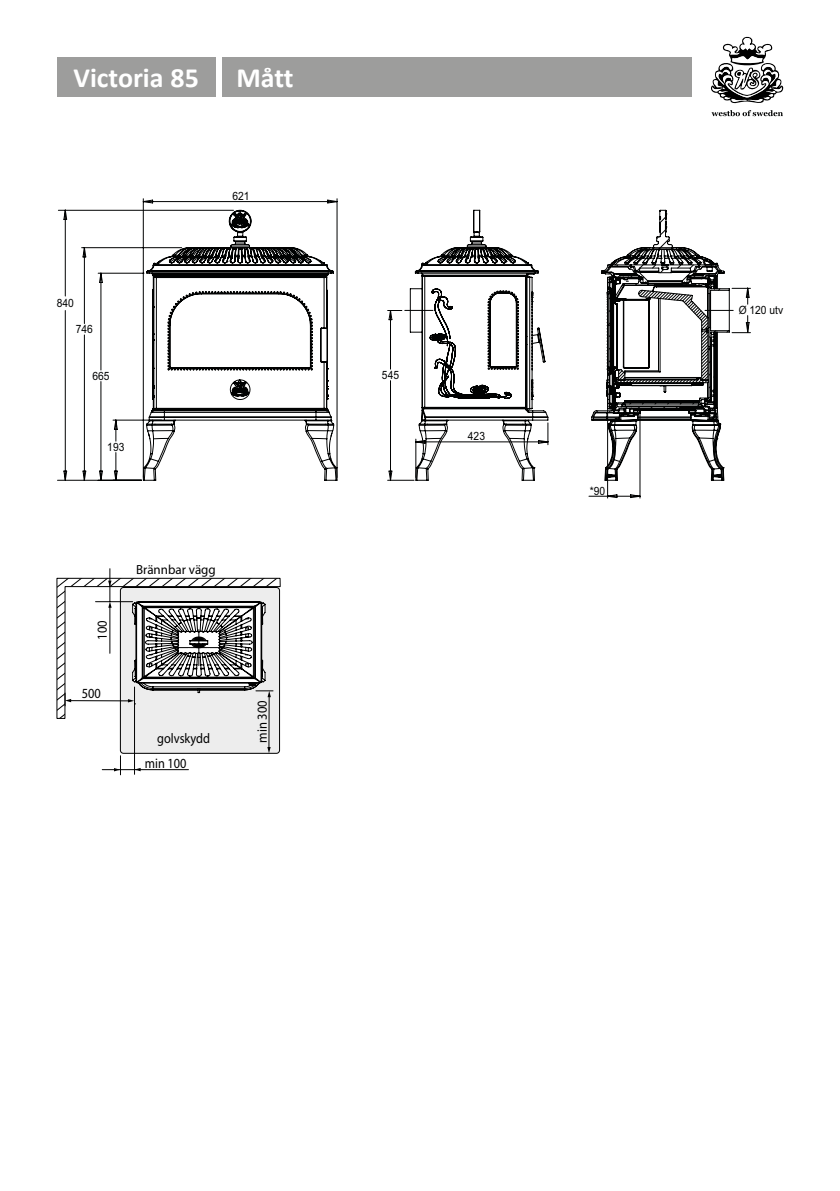
<style>
.page{position:relative;width:840px;height:1191px;background:#fff}
.page>*{position:absolute;margin:0;border:0;box-sizing:border-box;transform-origin:0 0}
.t1{font:700 28px "Calibri";color:#fff}
.t2{font:14px "Helvetica LT Std";color:#000;scale:.88 1}
.t3{font:13.8px "Helvetica LT Std";color:#000;scale:.91 1}
.t4{font:13.2px "Helvetica LT Std";color:#000}
.t5{font:11.4px "Arial";color:#010202;scale:.9 1}
</style>
<div class="page">
<svg style="left:234px;top:209px;width:314px;height:272px"></svg>
<svg style="left:58px;top:209px;width:176px;height:272px"></svg>
<svg style="left:588px;top:209px;width:146px;height:289px"></svg>
<div style="left:120px;top:587px;width:159px;height:166px;background:#ededed;border-radius:3px"></div>
<hr style="left:134px;top:687px;width:1px;height:87px;background:#000">
<hr style="left:268px;top:696px;width:1px;height:52px;background:#000">
<svg style="left:267px;top:747px;width:3px;height:6px"></svg>
<svg style="left:57px;top:568px;width:223px;height:151px"></svg>
<hr style="left:139px;top:769px;width:49px;height:1px;background:#000">
<svg style="left:102px;top:755px;width:38px;height:20px"></svg>
<div style="left:222px;top:57px;width:470px;height:39px;background:#9d9d9c"></div>
<div style="left:57px;top:57px;width:158px;height:39px;background:#9d9d9c"></div>
<svg style="left:711px;top:37px;width:71px;height:79px"></svg>
<h1 class="t1" style="left:73px;top:58px;width:127px">Victoria 85</h1>
<h1 class="t1" style="left:236px;top:58px;width:58px">Mått</h1>
<p class="t5" style="left:57px;top:295px;width:21px">840</p>
<p class="t5" style="left:76px;top:321px;width:21px">746</p>
<p class="t5" style="left:92px;top:368px;width:21px">665</p>
<p class="t5" style="left:107px;top:439px;width:21px">193</p>
<p class="t5" style="left:232px;top:188px;width:21px">621</p>
<p class="t3" style="left:93px;top:640px;width:23px;rotate:-90deg">100</p>
<p class="t2" style="left:82px;top:685px;width:23px">500</p>
<p class="t4" style="left:136px;top:561px;width:81px">Brännbar vägg</p>
<p class="t2" style="left:157px;top:730px;width:62px">golvskydd</p>
<p class="t2" style="left:145px;top:755px;width:49px">min 100</p>
<p class="t3" style="left:254px;top:743px;width:48px;rotate:-90deg">min 300</p>
<p class="t5" style="left:382px;top:367px;width:21px">545</p>
<p class="t5" style="left:467px;top:428px;width:21px">423</p>
<p class="t5" style="left:589px;top:483px;width:19px">*90</p>
<p class="t5" style="left:738px;top:302px;width:51px">Ø 120 utv</p>
</div>
